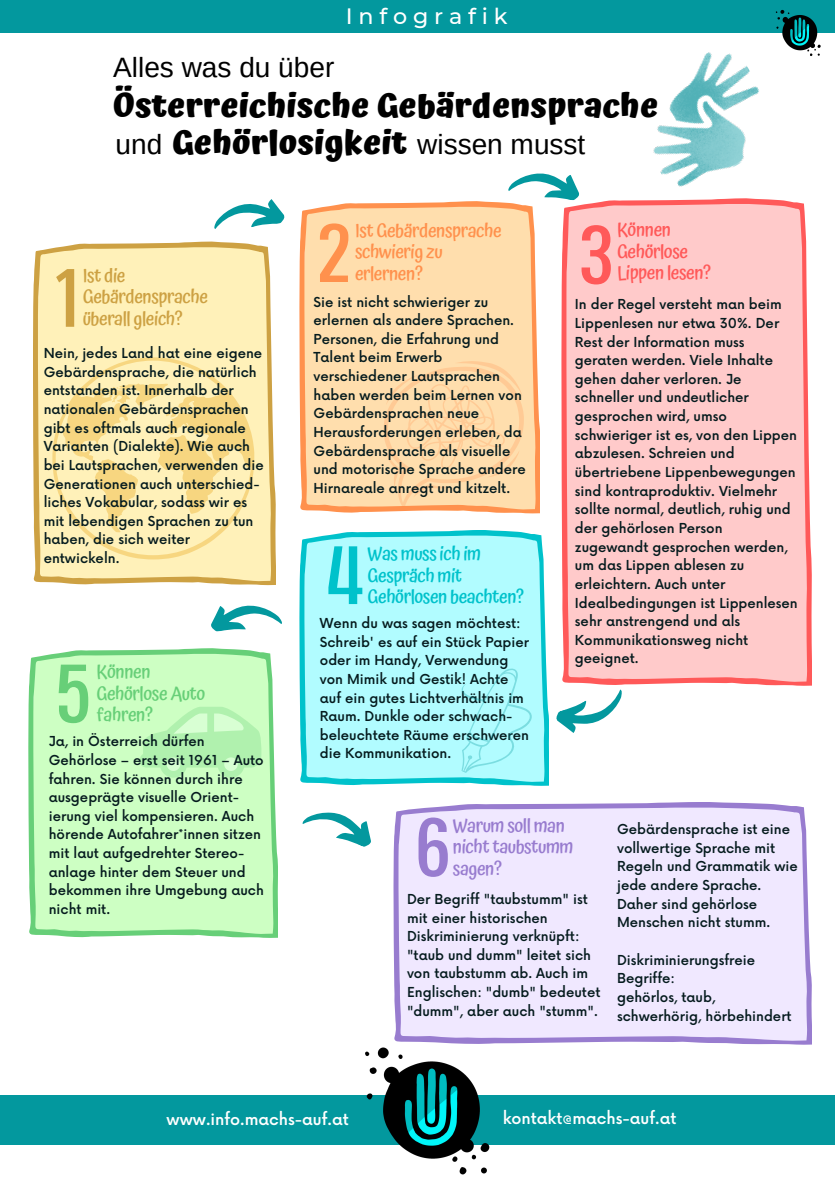
<style>
.page{position:relative;width:835px;height:1180px;background:#fff}
.page>*{position:absolute;margin:0;border:0;box-sizing:border-box;transform-origin:0 0}
.t1{font:500 82.42px "Kitchakan";color:#67cf78}
.t2{font:500 82.42px "Kitchakan";color:#987ccf}
.t3{font:500 82.42px "Kitchakan";color:#cda143}
.t4{font:500 82.42px "Kitchakan";color:#ff5959}
.t5{font:500 82.42px "Kitchakan";color:#ff914d}
.t6{font:500 82.42px "Kitchakan";color:#00c2cb}
.t7{font:700 33.6px "Atma";color:#000}
.t8{font:28px "Arimo";color:#000}
.t9{font:500 22.22px "Montserrat";letter-spacing:.26em;color:#fff}
.t10{font:500 18.9px/21.5px "Atma";letter-spacing:-.025em;color:#00c2cb}
.t11{font:500 18.9px/21.5px "Atma";letter-spacing:-.025em;color:#ff914d}
.t12{font:500 18.9px/21.5px "Atma";letter-spacing:-.025em;color:#cda143}
.t13{font:500 18.9px/21.5px "Atma";letter-spacing:-.025em;color:#987ccf}
.t14{font:500 18.9px/21.5px "Atma";letter-spacing:-.025em;color:#ff5959}
.t15{font:500 18.9px/21.5px "Atma";letter-spacing:-.025em;color:#67cf78}
.t16{font:500 15.85px "Now";color:#fff}
.t17{font:500 13.4px/18.6px "Now";color:#051b1e}
</style>
<div class="page">
<img style="left:653px;top:52px;width:106px;height:135px">
<div style="left:0;top:0;width:834px;height:32px;background:#03989e"></div>
<img style="left:774px;top:10px;width:47px;height:46px">
<svg style="left:33px;top:241px;width:243px;height:344px;background:#f8e7ad"></svg>
<div style="left:561px;top:198px;width:250px;height:488px;background:#ffcaca"></div>
<svg style="left:299px;top:201px;width:241px;height:312px;background:#ffd8a7"></svg>
<svg style="left:299px;top:530px;width:250px;height:256px;background:#a4f7fa"></svg>
<svg style="left:461px;top:668px;width:71px;height:105px;background:#abf8fb"></svg>
<svg style="left:214px;top:199px;width:71px;height:30px"></svg>
<svg style="left:508px;top:173px;width:73px;height:28px"></svg>
<svg style="left:556px;top:689px;width:66px;height:44px"></svg>
<svg style="left:28px;top:648px;width:250px;height:290px;background:#c6fbbf"></svg>
<svg style="left:140px;top:707px;width:121px;height:70px;background:#bdf6b8"></svg>
<svg style="left:211px;top:605px;width:71px;height:27px"></svg>
<svg style="left:393px;top:802px;width:418px;height:243px;background:#eae1fb"></svg>
<svg style="left:302px;top:812px;width:69px;height:35px"></svg>
<svg style="left:52px;top:357px;width:202px;height:202px;background:#fce8a7"></svg>
<svg style="left:383px;top:361px;width:141px;height:148px;background:#ffd8a6"></svg>
<div style="left:0;top:1096px;width:834px;height:49px;background:#03989e"></div>
<img style="left:361px;top:1047px;width:131px;height:128px">
<p class="t9" style="left:346px;top:3px;width:163px">Infografik</p>
<h4 class="t8" style="left:113px;top:51px;width:222px">Alles was du über</h4>
<p class="t7" style="left:113px;top:86px;width:546px">Österreichische Gebärdensprache</p>
<p class="t8" style="left:115px;top:129px;width:48px">und</p>
<p class="t7" style="left:172px;top:123px;width:237px">Gehörlosigkeit</p>
<h4 class="t8" style="left:417px;top:129px;width:170px">wissen musst</h4>
<p class="t3" style="left:57px;top:261px;width:25px">1</p>
<p class="t12" style="left:83px;top:264px;width:127px">Ist die<br>Gebärdensprache</p>
<p class="t12" style="left:83px;top:307px;width:101px">überall gleich?</p>
<p class="t17" style="left:44px;top:345px;width:221px">Nein, jedes Land hat eine eigene<br>Gebärdensprache, die natürlich entstanden ist. Innerhalb der nationalen Gebärdensprachen gibt es oftmals auch regionale<br>Varianten (Dialekte). Wie auch bei Lautsprachen, verwenden die<br>Generationen auch unterschied&shy;liches Vokabular, sodass wir es mit lebendigen Sprachen zu tun haben, die sich weiter entwickeln.</p>
<h2 class="t1" style="left:56px;top:656px;width:36px">5</h2>
<h1 class="t15" style="left:96px;top:661px;width:110px">Können<br>Gehörlose Auto fahren?</h1>
<h1 class="t17" style="left:49px;top:733px;width:216px">Ja, in Österreich dürfen<br>Gehörlose – erst seit 1961 – Auto fahren. Sie können durch ihre ausgeprägte visuelle Orient&shy;ierung viel kompensieren. Auch hörende Autofahrer*innen sitzen mit laut aufgedrehter Stereo&shy;anlage hinter dem Steuer und bekommen ihre Umgebung auch nicht mit.</h1>
<h4 class="t11" style="left:355px;top:220px;width:148px">Ist Gebärdensprache schwierig zu</h4>
<p class="t5" style="left:318px;top:216px;width:35px">2</p>
<h4 class="t11" style="left:355px;top:263px;width:69px">erlernen?</h4>
<p class="t14" style="left:617px;top:219px;width:73px">Können<br>Gehörlose</p>
<p class="t4" style="left:579px;top:218px;width:35px">3</p>
<p class="t14" style="left:617px;top:262px;width:96px">Lippen lesen?</p>
<p class="t17" style="left:313px;top:293px;width:214px">Sie ist nicht schwieriger zu erlernen als andere Sprachen.<br>Personen, die Erfahrung und<br>Talent beim Erwerb verschiedener Lautsprachen haben werden beim Lernen von<br>Gebärdensprachen neue<br>Herausforderungen erleben, da<br>Gebärdensprache als visuelle und motorische Sprache andere<br>Hirnareale anregt und kitzelt.</p>
<h4 class="t17" style="left:575px;top:296px;width:224px">In der Regel versteht man beim<br>Lippenlesen nur etwa 30%. Der<br>Rest der Information muss geraten werden. Viele Inhalte gehen daher verloren. Je schneller und undeutlicher gesprochen wird, umso schwieriger ist es, von den Lippen abzulesen. Schreien und übertriebene Lippenbewegungen sind kontraproduktiv. Vielmehr sollte normal, deutlich, ruhig und der gehörlosen Person zugewandt gesprochen werden, um das Lippen ablesen zu erleichtern. Auch unter<br>Idealbedingungen ist Lippenlesen sehr anstrengend und als<br>Kommunikationsweg nicht geeignet.</h4>
<p class="t6" style="left:327px;top:538px;width:37px">4</p>
<p class="t10" style="left:367px;top:543px;width:115px">Was muss ich im<br>Gespräch mit</p>
<p class="t10" style="left:367px;top:586px;width:158px">Gehörlosen beachten?</p>
<h2 class="t17" style="left:320px;top:614px;width:211px">Wenn du was sagen möchtest:<br>Schreib' es auf ein Stück Papier oder im Handy, Verwendung von Mimik und Gestik! Achte auf ein gutes Lichtverhältnis im<br>Raum. Dunkle oder schwach&shy;beleuchtete Räume erschweren die Kommunikation.</h2>
<p class="t2" style="left:415px;top:810px;width:36px">6</p>
<h2 class="t13" style="left:453px;top:814px;width:122px">Warum soll man nicht taubstumm sagen?</h2>
<p class="t17" style="left:407px;top:890px;width:195px">Der Begriff "taubstumm" ist mit einer historischen<br>Diskriminierung verknüpft: "taub und dumm" leitet sich von taubstumm ab. Auch im<br>Englischen: "dumb" bedeutet "dumm", aber auch "stumm".</p>
<p class="t17" style="left:617px;top:821px;width:182px">Gebärdensprache ist eine vollwertige Sprache mit<br>Regeln und Grammatik wie jede andere Sprache.<br>Daher sind gehörlose<br>Menschen nicht stumm.</p>
<h4 class="t17" style="left:617px;top:951px;width:140px">Diskriminierungsfreie<br>Begriffe:</h4>
<p class="t17" style="left:617px;top:988px;width:176px">gehörlos, taub, schwerhörig, hörbehindert</p>
<p class="t16" style="left:167px;top:1110px;width:183px">www.info.machs-auf.at</p>
<p class="t16" style="left:502px;top:1110px;width:175px">kontakt@machs-auf.at</p>
</div>
